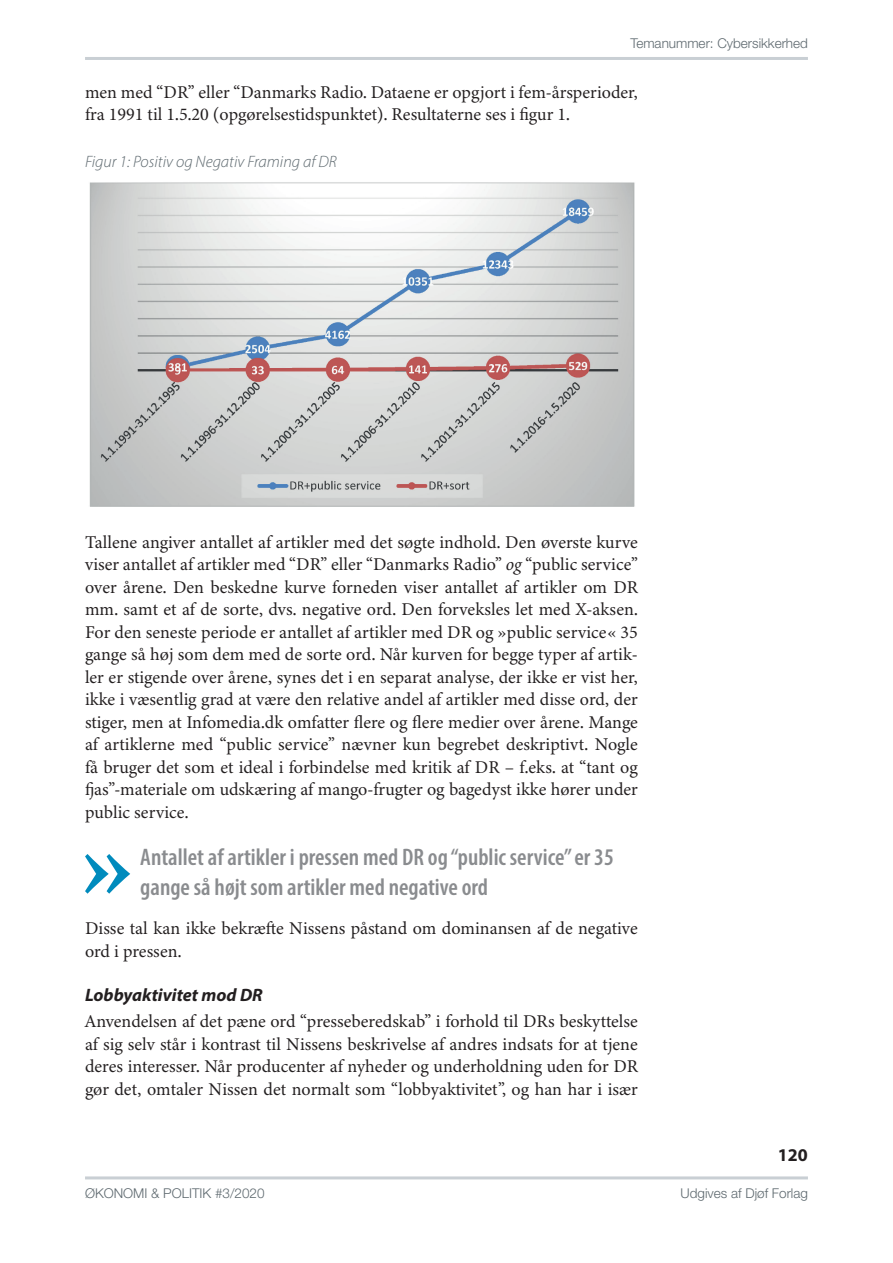
<style>
.page{position:relative;width:893px;height:1263px;background:#fff}
.page>*{position:absolute;margin:0;border:0;box-sizing:border-box;transform-origin:0 0}
.t1{font:600 condensed 24px/30px "Myriad Pro";color:#8a8c8f}
.t2{font:18px/22.5px "Minion 3";color:#231f20}
.t3{font:italic 700 18px "Myriad Pro";color:#231f20}
.t4{font:700 18px "Myriad Pro";color:#231f20}
.t5{font:italic 300 16.5px "Myriad Pro";color:#5e696f}
.t6{font:300 13.5px "Helvetica Neue LT Std";color:#5e696f}
.s1{font-style:italic}
</style>
<div class="page">
<hr style="left:85px;top:1176px;width:723px;height:3px;background:#c9cfd4">
<hr style="left:85px;top:57px;width:723px;height:3px;background:#c9cfd4">
<img style="left:89px;top:182px;width:546px;height:325px">
<svg style="left:85px;top:854px;width:45px;height:40px"></svg>
<p class="t6" style="left:630px;top:35px;width:179px">Temanummer: Cybersikkerhed</p>
<p class="t2" style="left:85px;top:81px;width:554px">men med “DR” eller “Danmarks Radio. Dataene er opgjort i fem-årsperioder, fra 1991 til 1.5.20 (opgørelsestidspunktet). Resultaterne ses i figur 1.</p>
<p class="t5" style="left:85px;top:151px;width:253px">Figur 1: Positiv og Negativ Framing af DR</p>
<p class="t2" style="left:85px;top:531px;width:554px;text-align:justify">Tallene angiver antallet af artikler med det søgte indhold. Den øverste kurve viser antallet af artikler med “DR” eller “Danmarks Radio” <span class="s1">og</span> “public service” over årene. Den beskedne kurve forneden viser antallet af artikler om DR mm. samt et af de sorte, dvs. negative ord. Den forveksles let med X-aksen.<br>For den seneste periode er antallet af artikler med DR og »public service« 35 gange så høj som dem med de sorte ord. Når kurven for begge typer af artik&shy;ler er stigende over årene, synes det i en separat analyse, der ikke er vist her, ikke i væsentlig grad at være den relative andel af artikler med disse ord, der stiger, men at Infomedia.dk omfatter flere og flere medier over årene. Mange af artiklerne med “public service” nævner kun begrebet deskriptivt. Nogle få bruger det som et ideal i forbindelse med kritik af DR – f.eks. at “tant og fjas”-materiale om udskæring af mango-frugter og bagedyst ikke hører under public service.</p>
<h1 class="t1" style="left:140px;top:841px;width:475px">Antallet af artikler i pressen med DR og “public service” er 35 gange så højt som artikler med negative ord</h1>
<p class="t2" style="left:85px;top:917px;width:554px">Disse tal kan ikke bekræfte Nissens påstand om dominansen af de negative ord i pressen.</p>
<p class="t3" style="left:85px;top:983px;width:179px">Lobbyaktivitet mod DR</p>
<p class="t2" style="left:85px;top:1010px;width:554px;text-align:justify">Anvendelsen af det pæne ord “presseberedskab” i forhold til DRs beskyttelse af sig selv står i kontrast til Nissens beskrivelse af andres indsats for at tjene deres interesser. Når producenter af nyheder og underholdning uden for DR gør det, omtaler Nissen det normalt som “lobbyaktivitet”, og han har i især</p>
<p class="t4" style="left:778px;top:1143px;width:31px">120</p>
<p class="t6" style="left:85px;top:1185px;width:181px">ØKONOMI &amp; POLITIK #3/2020</p>
<p class="t6" style="left:681px;top:1185px;width:129px">Udgives af Djøf Forlag</p>
</div>
